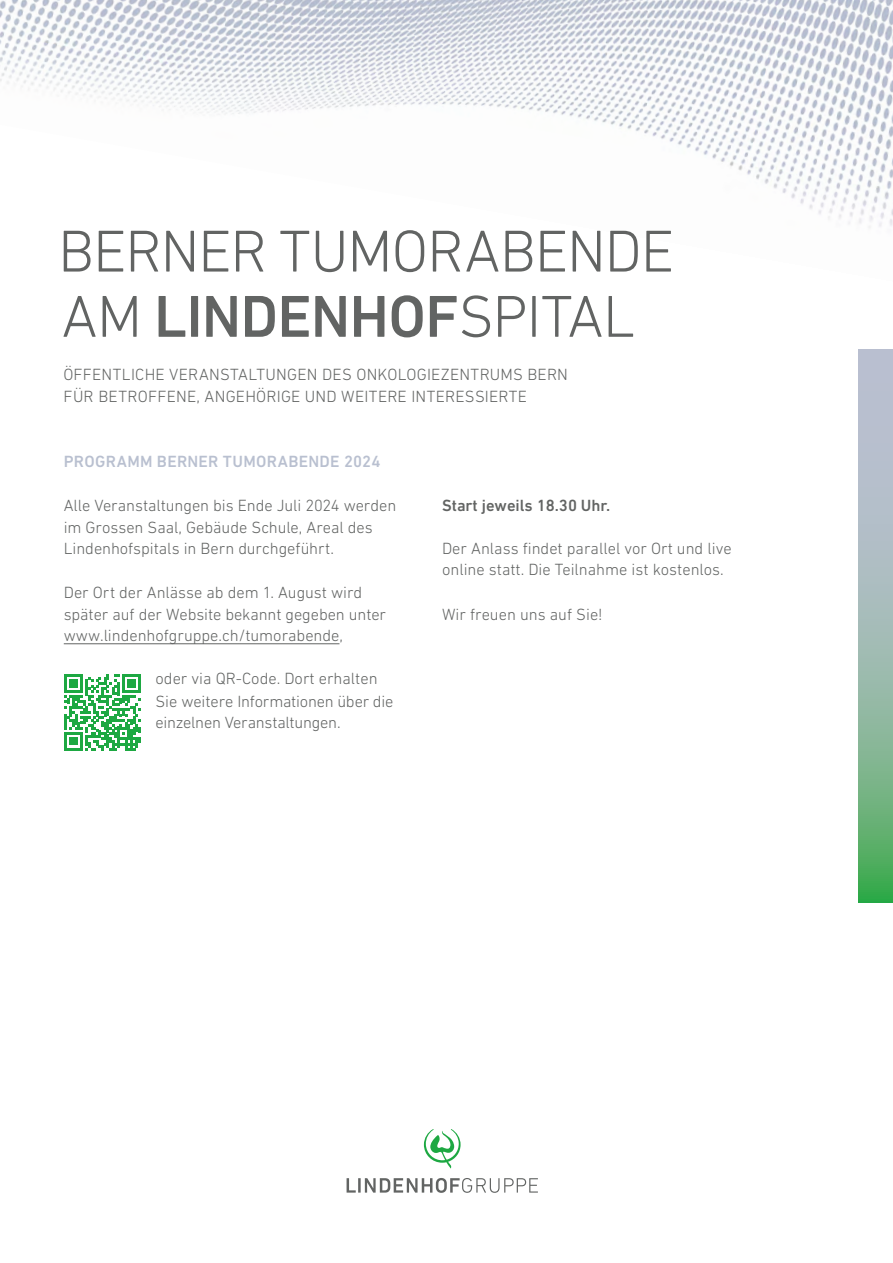
<style>
.page{position:relative;width:893px;height:1263px;background:#fff}
.page>*{position:absolute;margin:0;border:0;box-sizing:border-box;transform-origin:0 0}
.t1{font:300 60px/65.2px "DIN Next LT Pro";letter-spacing:-.02em;color:#626463}
.t2{font:300 16.5px/21.8px "DIN Next LT Pro";color:#626463}
.t3{font:500 16.5px "DIN Next LT Pro";letter-spacing:.02em;color:#b9c0d0}
.t4{font:500 16.5px "DIN Next LT Pro";color:#626463}
.s1{font-weight:500}
</style>
<div class="page">
<svg style="left:347px;top:1178px;width:9px;height:14px"></svg>
<hr style="left:358px;top:1178px;width:3px;height:14px;background:#626463">
<svg style="left:365px;top:1178px;width:173px;height:15px"></svg>
<svg style="left:424px;top:1129px;width:37px;height:39px"></svg>
<hr style="left:64px;top:643px;width:275px;height:1px;background:#626463">
<img style="left:0;top:0;width:893px;height:228px">
<svg style="left:64px;top:674px;width:77px;height:77px"></svg>
<svg style="left:859px;top:350px;width:34px;height:552px;background:#96b9a9"></svg>
<h1 class="t1" style="left:58px;top:218px;width:617px">BERNER TUMORABENDE<br>AM <span class="s1">LINDENHOF</span>SPITAL</h1>
<p class="t2" style="left:63px;top:364px;width:506px">ÖFFENTLICHE VERANSTALTUNGEN DES ONKOLOGIEZENTRUMS BERN<br>FÜR BETROFFENE, ANGEHÖRIGE UND WEITERE INTERESSIERTE</p>
<p class="t3" style="left:64px;top:452px;width:318px">PROGRAMM BERNER TUMORABENDE 2024</p>
<p class="t2" style="left:64px;top:494px;width:334px">Alle Veranstaltungen bis Ende Juli 2024 werden im Grossen Saal, Gebäude Schule, Areal des<br>Lindenhofspitals in Bern durchgeführt.</p>
<p class="t2" style="left:64px;top:581px;width:324px">Der Ort der Anlässe ab dem 1. August wird später auf der Website bekannt gegeben unter www.lindenhofgruppe.ch/tumorabende,</p>
<p class="t2" style="left:156px;top:667px;width:239px">oder via QR-Code. Dort erhalten<br>Sie weitere Informationen über die einzelnen Veranstaltungen.</p>
<p class="t4" style="left:442px;top:496px;width:170px">Start jeweils 18.30 Uhr.</p>
<p class="t2" style="left:442px;top:538px;width:291px;line-height:21.1px">Der Anlass findet parallel vor Ort und live online statt. Die Teilnahme ist kostenlos.</p>
<p class="t2" style="left:442px;top:603px;width:162px">Wir freuen uns auf Sie!</p>
</div>
